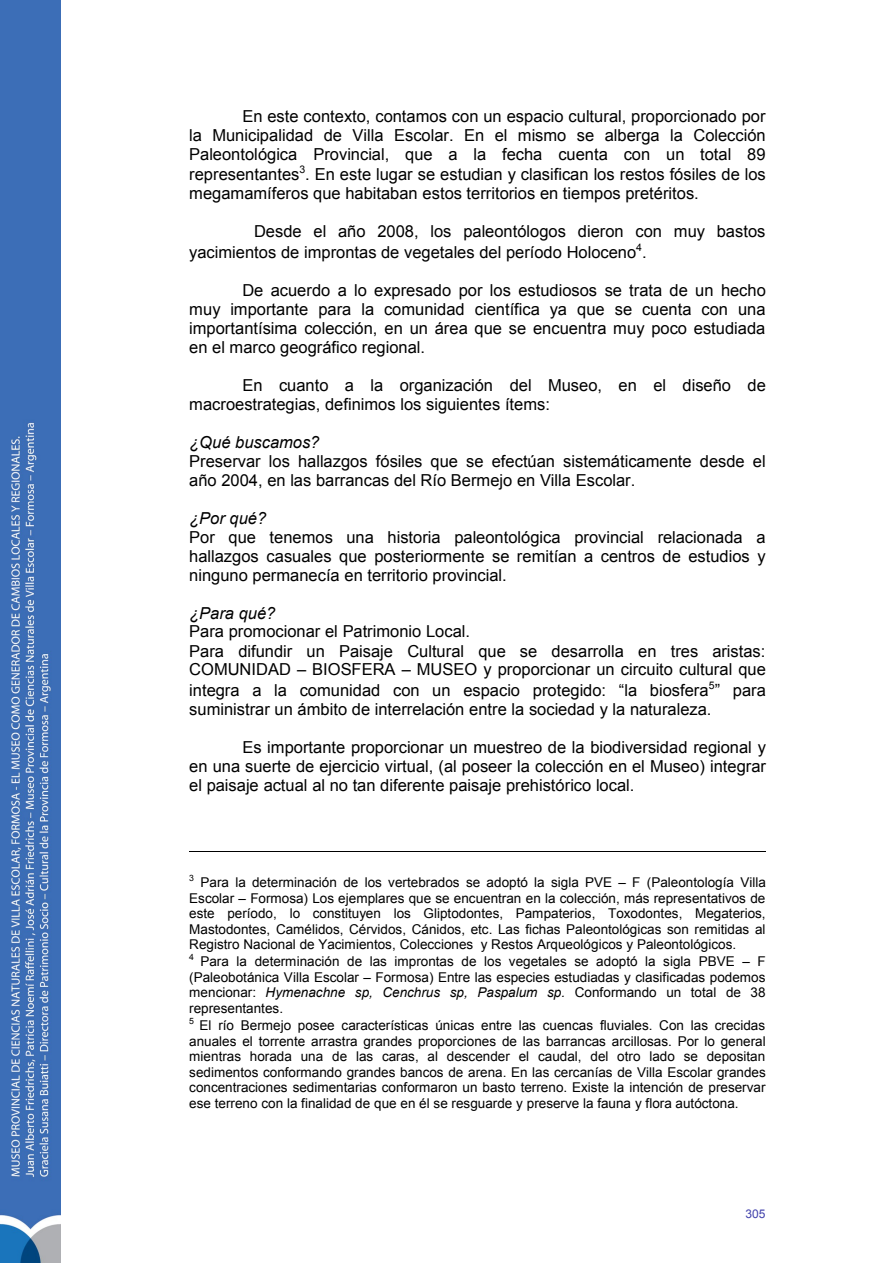
<style>
.page{position:relative;width:893px;height:1263px;background:#fff}
.page>*{position:absolute;margin:0;border:0;box-sizing:border-box;transform-origin:0 0}
.t1{font:16.5px/19px "Arial";color:#000}
.t2{font:italic 16.5px "Arial";color:#000}
.t3{font:13.5px/15.6px "Arial";color:#000;text-align:justify}
.t4{font:12px "Arial";color:#4040ab}
.s1{font-style:italic}
</style>
<div class="page">
<img style="left:0;top:0;width:61px;height:1263px">
<hr style="left:189px;top:852px;width:576px;height:1px;background:#000">
<p class="t1" style="left:189px;top:106px;width:578px;text-align:justify;text-indent:53px">En este contexto, contamos con un espacio cultural, proporcionado por la Municipalidad de Villa Escolar. En el mismo se alberga la Colección Paleontológica Provincial, que a la fecha cuenta con un total 89 representantes<sup>3</sup>. En este lugar se estudian y clasifican los restos fósiles de los megamamíferos que habitaban estos territorios en tiempos pretéritos.</p>
<p class="t1" style="left:189px;top:221px;width:577px;line-height:20.4px;text-indent:65px">Desde el año 2008, los paleontólogos dieron con muy bastos yacimientos de improntas de vegetales del período Holoceno<sup>4</sup>.</p>
<p class="t1" style="left:189px;top:281px;width:578px;text-align:justify;text-indent:53px">De acuerdo a lo expresado por los estudiosos se trata de un hecho muy importante para la comunidad científica ya que se cuenta con una importantísima colección, en un área que se encuentra muy poco estudiada en el marco geográfico regional.</p>
<p class="t1" style="left:189px;top:376px;width:578px;text-indent:53px">En cuanto a la organización del Museo, en el diseño de macroestrategias, definimos los siguientes ítems:</p>
<p class="t2" style="left:189px;top:433px;width:132px">¿Qué buscamos?</p>
<p class="t1" style="left:189px;top:452px;width:578px">Preservar los hallazgos fósiles que se efectúan sistemáticamente desde el año 2004, en las barrancas del Río Bermejo en Villa Escolar.</p>
<p class="t2" style="left:189px;top:509px;width:79px">¿Por qué?</p>
<p class="t1" style="left:189px;top:527px;width:578px;text-align:justify">Por que tenemos una historia paleontológica provincial relacionada a hallazgos casuales que posteriormente se remitían a centros de estudios y ninguno permanecía en territorio provincial.</p>
<p class="t2" style="left:189px;top:604px;width:88px">¿Para qué?</p>
<p class="t1" style="left:189px;top:622px;width:578px">Para promocionar el Patrimonio Local.<br>Para difundir un Paisaje Cultural que se desarrolla en tres aristas:<br>COMUNIDAD – BIOSFERA – MUSEO y proporcionar un circuito cultural que</p>
<p class="t1" style="left:189px;top:680px;width:578px">integra a la comunidad con un espacio protegido: “la biosfera<sup>5</sup>” para suministrar un ámbito de interrelación entre la sociedad y la naturaleza.</p>
<p class="t1" style="left:189px;top:738px;width:578px;text-align:justify;text-indent:53px">Es importante proporcionar un muestreo de la biodiversidad regional y en una suerte de ejercicio virtual, (al poseer la colección en el Museo) integrar el paisaje actual al no tan diferente paisaje prehistórico local.</p>
<p class="t3" style="left:189px;top:874px;width:578px"><sup>3</sup> Para la determinación de los vertebrados se adoptó la sigla PVE – F (Paleontología Villa Escolar – Formosa) Los ejemplares que se encuentran en la colección, más representativos de este período, lo constituyen los Gliptodontes, Pampaterios, Toxodontes, Megaterios, Mastodontes, Camélidos, Cérvidos, Cánidos, etc. Las fichas Paleontológicas son remitidas al Registro Nacional de Yacimientos, Colecciones y Restos Arqueológicos y Paleontológicos.</p>
<p class="t3" style="left:189px;top:954px;width:578px"><sup>4</sup> Para la determinación de las improntas de los vegetales se adoptó la sigla PBVE – F (Paleobotánica Villa Escolar – Formosa) Entre las especies estudiadas y clasificadas podemos mencionar: <span class="s1">Hymenachne sp, Cenchrus sp, Paspalum sp.</span> Conformando un total de 38 representantes.</p>
<p class="t3" style="left:189px;top:1018px;width:578px"><sup>5</sup> El río Bermejo posee características únicas entre las cuencas fluviales. Con las crecidas anuales el torrente arrastra grandes proporciones de las barrancas arcillosas. Por lo general mientras horada una de las caras, al descender el caudal, del otro lado se depositan sedimentos conformando grandes bancos de arena. En las cercanías de Villa Escolar grandes concentraciones sedimentarias conformaron un basto terreno. Existe la intención de preservar ese terreno con la finalidad de que en él se resguarde y preserve la fauna y flora autóctona.</p>
<p class="t4" style="left:745px;top:1206px;width:22px">305</p>
</div>
